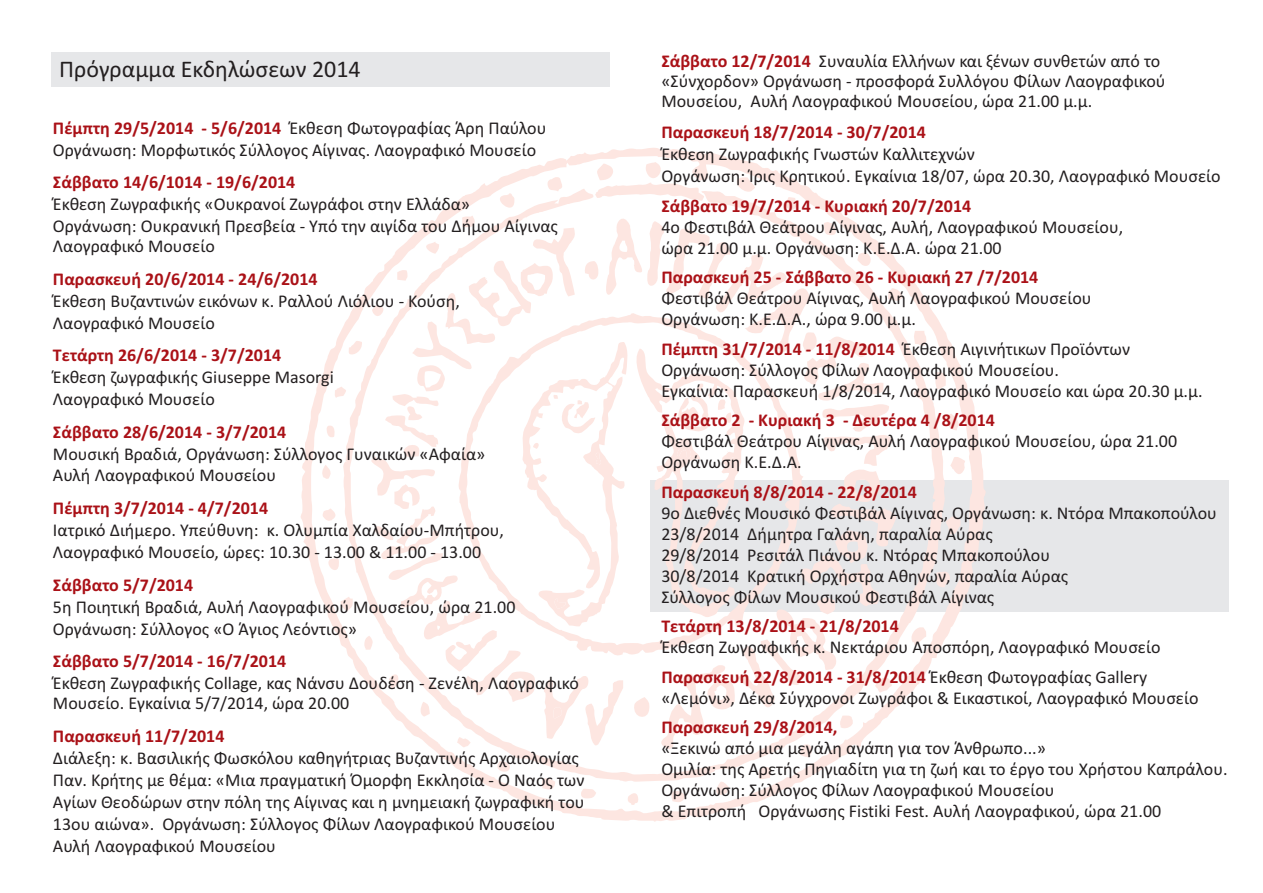
<style>
.page{position:relative;width:1263px;height:893px;background:#fff}
.page>*{position:absolute;margin:0;border:0;box-sizing:border-box;transform-origin:0 0}
.t1{font:24px "Calibri";color:#231f20}
.t2{font:18px/21.9px "Calibri";color:#231f20}
.t3{font:700 18px "Calibri";color:#aa1117}
.s1{font-weight:700;color:#aa1117}
.s2{font-weight:400;color:#231f20}
</style>
<div class="page">
<div style="left:650px;top:480px;width:578px;height:132px;background:#e6e7e9"></div>
<div style="left:52px;top:52px;width:558px;height:35px;background:#e6e7e9"></div>
<svg style="left:301px;top:148px;width:685px;height:674px"></svg>
<svg style="left:903px;top:189px;width:42px;height:594px"></svg>
<svg style="left:946px;top:515px;width:14px;height:19px"></svg>
<svg style="left:950px;top:456px;width:15px;height:23px"></svg>
<svg style="left:910px;top:627px;width:16px;height:21px"></svg>
<svg style="left:933px;top:572px;width:19px;height:15px"></svg>
<svg style="left:913px;top:331px;width:14px;height:15px"></svg>
<svg style="left:934px;top:372px;width:13px;height:17px"></svg>
<svg style="left:946px;top:414px;width:17px;height:16px"></svg>
<svg style="left:321px;top:161px;width:582px;height:644px"></svg>
<h1 class="t1" style="left:59px;top:59px;width:303px">Πρόγραμμα Εκδηλώσεων 2014</h1>
<p class="t2" style="left:53px;top:119px;width:495px"><span class="s1">Πέμπτη 29/5/2014 - 5/6/2014</span> Έκθεση Φωτογραφίας Άρη Παύλου</p>
<p class="t3" style="left:53px;top:175px;width:244px">Σάββατο 14/6/1014 - 19/6/2014</p>
<p class="t2" style="left:53px;top:141px;width:485px">Οργάνωση: Μορφωτικός Σύλλογος Αίγινας. Λαογραφικό Μουσείο</p>
<p class="t2" style="left:53px;top:195px;width:507px">Έκθεση Ζωγραφικής «Ουκρανοί Ζωγράφοι στην Ελλάδα»<br>Οργάνωση: Ουκρανική Πρεσβεία - Υπό την αιγίδα του Δήμου Αίγινας</p>
<p class="t2" style="left:53px;top:237px;width:163px">Λαογραφικό Μουσείο</p>
<p class="t2" style="left:53px;top:292px;width:409px">Έκθεση Βυζαντινών εικόνων κ. Ραλλού Λιόλιου - Κούση,<br>Λαογραφικό Μουσείο</p>
<p class="t2" style="left:53px;top:368px;width:282px">Έκθεση ζωγραφικής Giuseppe Masorgi<br>Λαογραφικό Μουσείο</p>
<p class="t2" style="left:53px;top:444px;width:434px">Μουσική Bραδιά, Οργάνωση: Σύλλογος Γυναικών «Αφαία»<br>Αυλή Λαογραφικού Μουσείου</p>
<p class="t2" style="left:53px;top:521px;width:453px">Ιατρικό Διήμερο. Υπεύθυνη: κ. Ολυμπία Χαλδαίου-Mπήτρου,<br>Λαογραφικό Μουσείο, ώρες: 10.30 - 13.00 &amp; 11.00 - 13.00</p>
<p class="t2" style="left:53px;top:597px;width:464px">5η Ποιητική Βραδιά, Αυλή Λαογραφικού Μουσείου, ώρα 21.00<br>Οργάνωση: Σύλλογος «Ο Άγιος Λεόντιος»</p>
<p class="t2" style="left:53px;top:675px;width:528px;line-height:19.8px">Έκθεση Ζωγραφικής Collage, κας Νάνσυ Δουδέση - Ζενέλη, Λαογραφικό<br>Μουσείο. Εγκαίνια 5/7/2014, ώρα 20.00</p>
<p class="t2" style="left:53px;top:748px;width:533px">Διάλεξη: κ. Βασιλικής Φωσκόλου καθηγήτριας Βυζαντινής Αρχαιολογίας Παν. Κρήτης με θέμα: «Μια πραγματική Όμορφη Εκκλησία - Ο Ναός των Αγίων Θεοδώρων στην πόλη της Αίγινας και η μνημειακή ζωγραφική του 13ου αιώνα». Οργάνωση: Σύλλογος Φίλων Λαογραφικού Μουσείου Αυλή Λαογραφικού Μουσείου</p>
<p class="t3" style="left:53px;top:271px;width:266px">Παρασκευή 20/6/2014 - 24/6/2014</p>
<p class="t3" style="left:53px;top:348px;width:230px">Τετάρτη 26/6/2014 - 3/7/2014</p>
<p class="t3" style="left:53px;top:424px;width:235px">Σάββατο 28/6/2014 - 3/7/2014</p>
<p class="t3" style="left:53px;top:501px;width:217px">Πέμπτη 3/7/2014 - 4/7/2014</p>
<p class="t3" style="left:53px;top:577px;width:142px">Σάββατο 5/7/2014</p>
<p class="t3" style="left:53px;top:653px;width:235px">Σάββατο 5/7/2014 - 16/7/2014</p>
<p class="t3" style="left:53px;top:728px;width:173px">Παρασκευή 11/7/2014</p>
<p class="t2" style="left:661px;top:52px;width:500px"><span class="s1">Σάββατο 12/7/2014</span> Συναυλία Ελλήνων και ξένων συνθετών από το</p>
<p class="t2" style="left:661px;top:72px;width:506px;line-height:19.8px">«Σύνχορδον» Οργάνωση - προσφορά Συλλόγου Φίλων Λαογραφικού<br>Μουσείου, Αυλή Λαογραφικού Μουσείου, ώρα 21.00 μ.μ.</p>
<p class="t2" style="left:661px;top:144px;width:561px">Έκθεση Ζωγραφικής Γνωστών Καλλιτεχνών<br>Οργάνωση: Ίρις Κρητικού. Εγκαίνια 18/07, ώρα 20.30, Λαογραφικό Μουσείο</p>
<p class="t2" style="left:661px;top:218px;width:463px;line-height:21px">4ο Φεστιβάλ Θεάτρου Αίγινας, Αυλή, Λαογραφικού Μουσείου, ώρα 21.00 μ.μ. Οργάνωση: Κ.Ε.Δ.Α. ώρα 21.00</p>
<p class="t2" style="left:661px;top:289px;width:432px;line-height:21px">Φεστιβάλ Θεάτρου Αίγινας, Αυλή Λαογραφικού Μουσείου<br>Οργάνωση: K.E.Δ.Α., ώρα 9.00 μ.μ.</p>
<p class="t2" style="left:661px;top:361px;width:543px;line-height:21px">Οργάνωση: Σύλλογος Φίλων Λαογραφικού Μουσείου.<br>Εγκαίνια: Παρασκευή 1/8/2014, Λαογραφικό Μουσείο και ώρα 20.30 μ.μ.</p>
<p class="t2" style="left:661px;top:432px;width:517px;line-height:21px">Φεστιβάλ Θεάτρου Αίγινας, Αυλή Λαογραφικού Μουσείου, ώρα 21.00<br>Οργάνωση Κ.Ε.Δ.Α.</p>
<p class="t2" style="left:661px;top:504px;width:557px;line-height:21px">9ο Διεθνές Μουσικό Φεστιβάλ Αίγινας, Οργάνωση: κ. Ντόρα Μπακοπούλου 23/8/2014 Δήμητρα Γαλάνη, παραλία Αύρας<br>29/8/2014 Ρεσιτάλ Πιάνου κ. Ντόρας Μπακοπούλου<br>30/8/2014 Κρατική Ορχήστρα Αθηνών, παραλία Αύρας<br>Σύλλογος Φίλων Μουσικού Φεστιβάλ Αίγινας</p>
<p class="t2" style="left:661px;top:638px;width:501px">Έκθεση Ζωγραφικής κ. Νεκτάριου Αποσπόρη, Λαογραφικό Μουσείο</p>
<p class="t2" style="left:661px;top:688px;width:539px">«Λεμόνι», Δέκα Σύγχρονοι Ζωγράφοι &amp; Εικαστικοί, Λαογραφικό Μουσείο</p>
<p class="t2" style="left:661px;top:739px;width:568px;line-height:21px">«Ξεκινώ από μια μεγάλη αγάπη για τον Άνθρωπο...»<br>Ομιλία: της Αρετής Πηγιαδίτη για τη ζωή και το έργο του Χρήστου Καπράλου.<br>Οργάνωση: Σύλλογος Φίλων Λαογραφικού Μουσείου<br>&amp; Επιτροπή Οργάνωσης Fistiki Fest. Αυλή Λαογραφικού, ώρα 21.00</p>
<p class="t3" style="left:661px;top:124px;width:266px">Παρασκευή 18/7/2014 - 30/7/2014</p>
<p class="t3" style="left:661px;top:198px;width:311px">Σάββατο 19/7/2014 - Κυριακή 20/7/2014</p>
<p class="t3" style="left:661px;top:270px;width:378px">Παρασκευή 25 - Σάββατο 26 - Κυριακή 27 /7/2014</p>
<p class="t2" style="left:661px;top:339px;width:470px"><span class="s1">Πέμπτη 31/7/2014 - 11/8/2014</span> Έκθεση Αιγινήτικων Προϊόντων</p>
<p class="t3" style="left:661px;top:413px;width:335px">Σάββατο 2 - Κυριακή 3 - Δευτέρα 4 /8/2014</p>
<p class="t3" style="left:661px;top:484px;width:257px">Παρασκευή 8/8/2014 - 22/8/2014</p>
<p class="t3" style="left:661px;top:619px;width:239px">Τετάρτη 13/8/2014 - 21/8/2014</p>
<p class="t3" style="left:661px;top:669px;width:487px">Παρασκευή 22/8/2014 - 31/8/2014 <span class="s2">Έκθεση Φωτογραφίας Gallery</span></p>
<p class="t3" style="left:661px;top:720px;width:178px">Παρασκευή 29/8/2014,</p>
</div>
